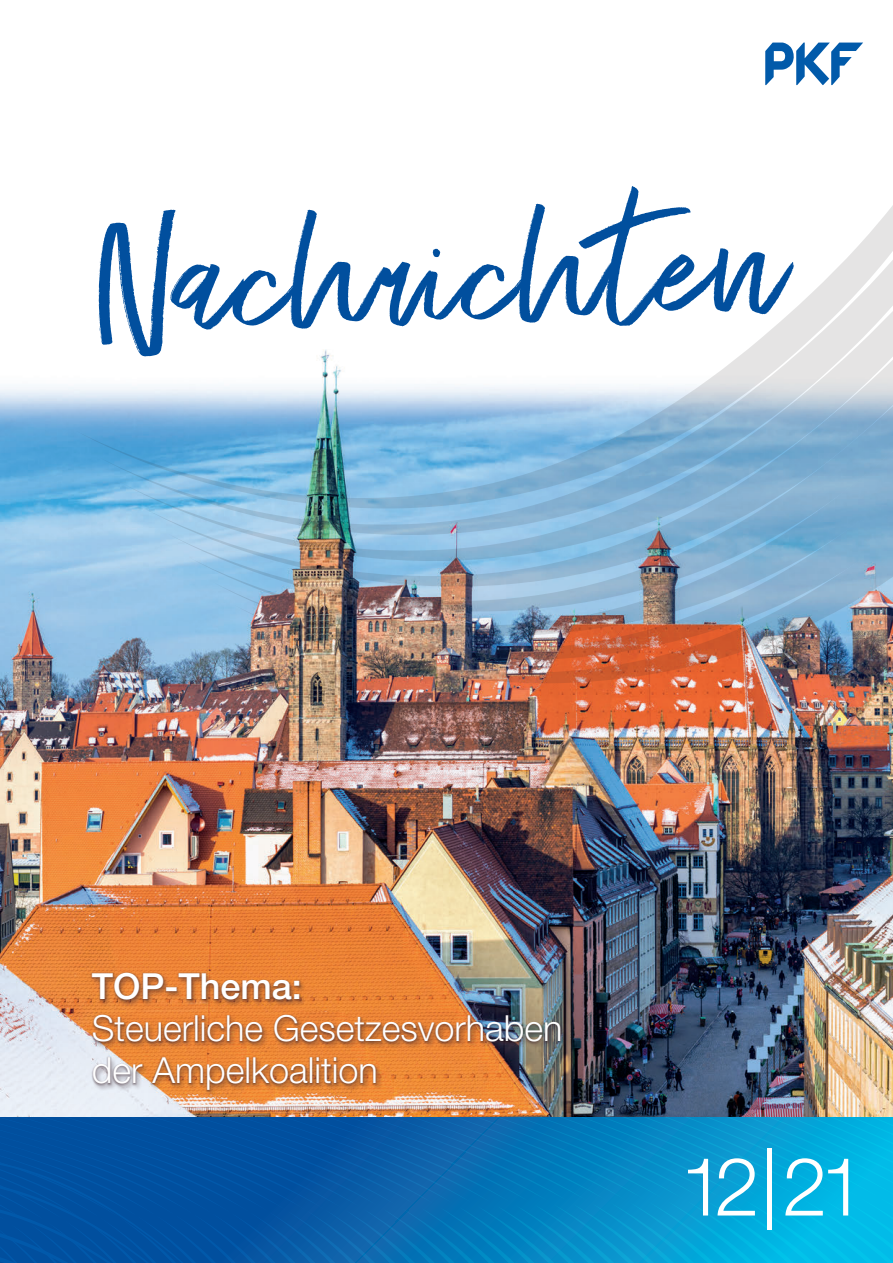
<style>
.page{position:relative;width:893px;height:1263px;background:#fff}
.page>*{position:absolute;margin:0;border:0;box-sizing:border-box;transform-origin:0 0}
.t1{font:173.55px "Exceptional";color:#014f9e}
.t2{font:300 81px "Helvetica Neue LT";color:#fff}
.t3{font:300 36px/42px "Helvetica Neue LT";color:#fff}
.t4{font:500 36px "Helvetica Neue LT";color:#fff}
</style>
<div class="page">
<img style="left:0;top:42px;width:893px;height:1075px">
<div style="left:91px;top:972px;width:477px;height:126px;background:#3c262e;opacity:.5"></div>
<div style="left:90px;top:971px;width:472px;height:121px;background:#3c262e;opacity:.7"></div>
<svg style="left:765px;top:43px;width:98px;height:42px"></svg>
<svg style="left:75px;top:115px;width:23px;height:394px"></svg>
<svg style="left:98px;top:115px;width:23px;height:420px"></svg>
<svg style="left:121px;top:115px;width:23px;height:446px"></svg>
<svg style="left:144px;top:115px;width:23px;height:472px"></svg>
<svg style="left:167px;top:115px;width:23px;height:497px"></svg>
<svg style="left:190px;top:115px;width:22px;height:521px"></svg>
<svg style="left:212px;top:115px;width:22px;height:545px"></svg>
<img style="left:234px;top:115px;width:659px;height:569px">
<svg style="left:0;top:1117px;width:893px;height:146px;background:#0475b8"></svg>
<p class="t1" style="left:90px;top:158px;width:693px;rotate:-2deg">Nachrichten</p>
<p class="t4" style="left:92px;top:965px;width:212px">TOP-Thema:</p>
<p class="t3" style="left:92px;top:1007px;width:472px">Steuerliche Gesetzesvorhaben der Ampelkoalition</p>
<p class="t2" style="left:680px;top:1137px;width:187px">12|21</p>
</div>
